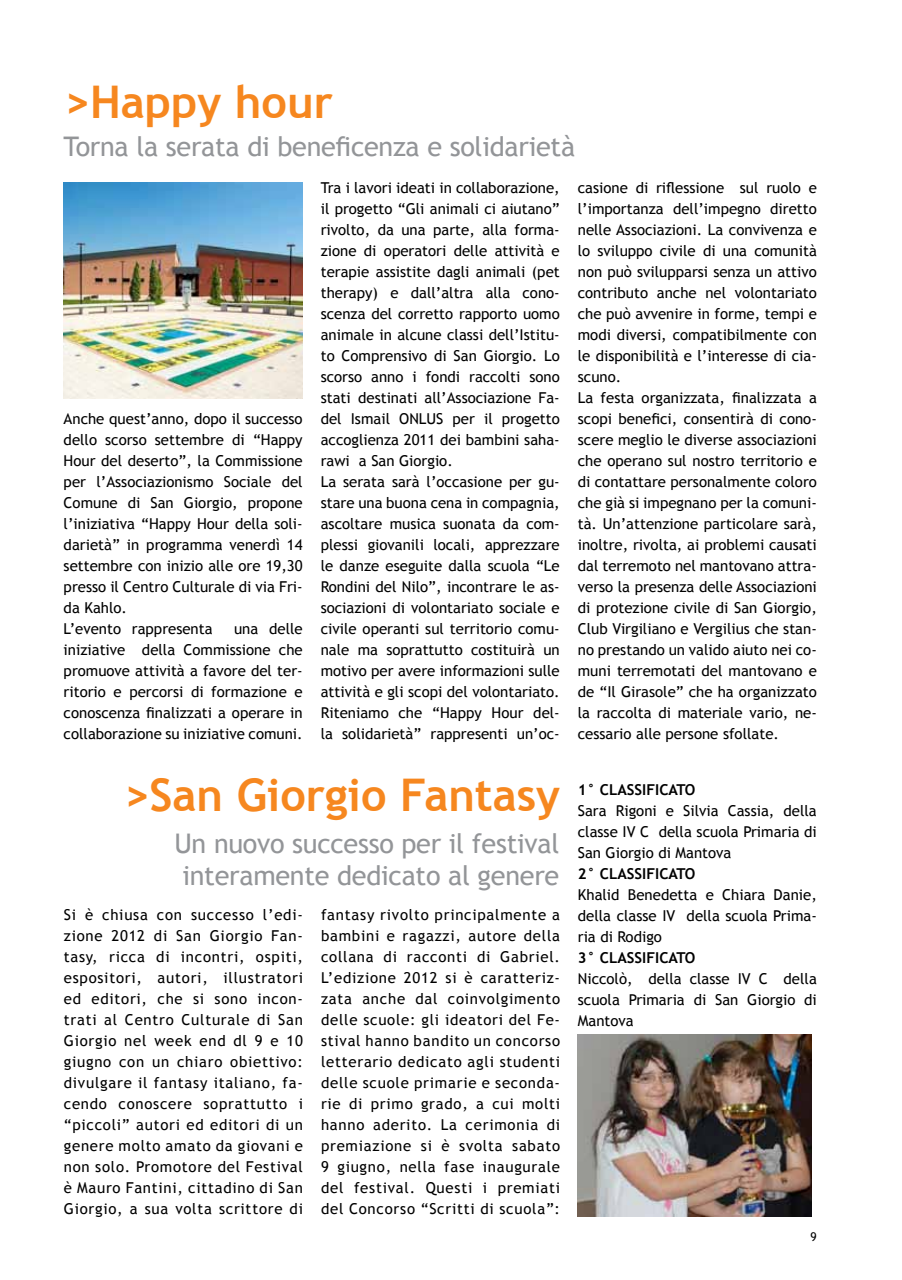
<style>
.page{position:relative;width:902px;height:1280px;background:#fff}
.page>*{position:absolute;margin:0;border:0;box-sizing:border-box;transform-origin:0 0}
.t1{font:700 45px "Trebuchet MS";color:#f6871f}
.t2{font:27px/32.4px "Trebuchet MS";letter-spacing:-.01em;color:#939598}
.t3{font:15px/21px "Trebuchet MS";color:#000;text-align:justify}
.t4{font:700 15px "Trebuchet MS";color:#000}
.t5{font:12px "Trebuchet MS";color:#000}
</style>
<div class="page">
<img style="left:578px;top:1034px;width:233px;height:183px">
<img style="left:64px;top:182px;width:238px;height:217px">
<h1 class="t1" style="left:64px;top:74px;width:271px">&gt;HAPPY HOUR</h1>
<h2 class="t2" style="left:64px;top:131px;width:513px">Torna la serata di beneficenza e solidarietà</h2>
<p class="t3" style="left:64px;top:408px;width:240px;text-align:left">Anche quest’anno, dopo il successo dello scorso settembre di “Happy<br>Hour del deserto”, la Commissione per l’Associazionismo Sociale del<br>Comune di San Giorgio, propone l’iniziativa “Happy Hour della soli&shy;darietà” in programma venerdì 14 settembre con inizio alle ore 19,30 presso il Centro Culturale di via Fri&shy;da Kahlo.<br>L’evento rappresenta</p>
<p class="t3" style="left:64px;top:618px;width:240px;text-indent:170px">una delle iniziative della Commissione che promuove attività a favore del ter&shy;ritorio e percorsi di formazione e conoscenza finalizzati a operare in collaborazione su iniziative comuni.</p>
<p class="t3" style="left:321px;top:177px;width:240px;text-align:left">Tra i lavori ideati in collaborazione, il progetto “Gli animali ci aiutano” rivolto, da una parte, alla forma&shy;zione di operatori delle attività e terapie assistite dagli animali (pet therapy) e dall’altra alla cono&shy;scenza del corretto rapporto uomo animale in alcune classi dell’Istitu&shy;to Comprensivo di San Giorgio. Lo scorso anno i fondi raccolti sono stati destinati all’Associazione Fa&shy;del Ismail ONLUS per il progetto accoglienza 2011 dei bambini saha&shy;rawi a San Giorgio.<br>La serata sarà l’occasione per gu&shy;stare una buona cena in compagnia, ascoltare musica suonata da com&shy;plessi giovanili locali, apprezzare le danze eseguite dalla scuola “Le Rondini del Nilo”, incontrare le as&shy;sociazioni di volontariato sociale e civile operanti sul territorio comu&shy;nale ma soprattutto costituirà un motivo per avere informazioni sulle attività e gli scopi del volontariato.<br>Riteniamo che “Happy Hour del&shy;la solidarietà” rappresenti un’oc-</p>
<p class="t3" style="left:577px;top:177px;width:240px;text-align:left">casione di riflessione sul ruolo e l’importanza dell’impegno diretto nelle Associazioni. La convivenza e lo sviluppo civile di una comunità non può svilupparsi senza un attivo contributo anche nel volontariato che può avvenire in forme, tempi e modi diversi, compatibilmente con le disponibilità e l’interesse di cia&shy;scuno.<br>La festa organizzata, finalizzata a scopi benefici, consentirà di cono&shy;scere meglio le diverse associazioni che operano sul nostro territorio e di contattare personalmente coloro che già si impegnano per la comuni&shy;tà. Un’attenzione particolare sarà, inoltre, rivolta, ai problemi causati dal terremoto nel mantovano attra&shy;verso la presenza delle Associazioni di protezione civile di San Giorgio, Club Virgiliano e Vergilius che stan&shy;no prestando un valido aiuto nei co&shy;muni terremotati del mantovano e de “Il Girasole” che ha organizzato la raccolta di materiale vario, ne&shy;cessario alle persone sfollate.</p>
<h1 class="t1" style="left:123px;top:766px;width:438px">&gt;SAN GIORGIO FANTASY</h1>
<h2 class="t2" style="left:174px;top:827px;width:386px">Un nuovo successo per il festival interamente dedicato al genere</h2>
<p class="t3" style="left:64px;top:904px;width:241px">Si è chiusa con successo l’edi&shy;zione 2012 di San Giorgio Fan&shy;tasy, ricca di incontri, ospiti, espositori, autori, illustratori ed editori, che si sono incon&shy;trati al Centro Culturale di San Giorgio nel week end dl 9 e 10 giugno con un chiaro obiettivo: divulgare il fantasy italiano, fa&shy;cendo conoscere soprattutto i “piccoli” autori ed editori di un genere molto amato da giovani e non solo. Promotore del Festival è Mauro Fantini, cittadino di San Giorgio, a sua volta scrittore di</p>
<p class="t3" style="left:321px;top:904px;width:241px">fantasy rivolto principalmente a bambini e ragazzi, autore della collana di racconti di Gabriel.<br>L’edizione 2012 si è caratteriz&shy;zata anche dal coinvolgimento delle scuole: gli ideatori del Fe&shy;stival hanno bandito un concorso letterario dedicato agli studenti delle scuole primarie e seconda&shy;rie di primo grado, a cui molti hanno aderito. La cerimonia di premiazione si è svolta sabato 9 giugno, nella fase inaugurale del festival. Questi i premiati del Concorso “Scritti di scuola”:</p>
<p class="t4" style="left:577px;top:780px;width:31px">1° CLASSIFICATO</p>
<p class="t3" style="left:577px;top:800px;width:240px">Sara Rigoni e Silvia Cassia, della classe IV C della scuola Primaria di San Giorgio di Mantova</p>
<p class="t4" style="left:577px;top:864px;width:31px">2° CLASSIFICATO</p>
<p class="t3" style="left:577px;top:884px;width:240px">Khalid Benedetta e Chiara Danie, della classe IV della scuola Prima&shy;ria di Rodigo</p>
<p class="t4" style="left:577px;top:948px;width:40px">3° CLASSIFICATO</p>
<p class="t3" style="left:577px;top:968px;width:240px">Niccolò, della classe IV C della scuola Primaria di San Giorgio di Mantova</p>
<p class="t5" style="left:810px;top:1230px;width:8px">9</p>
</div>
